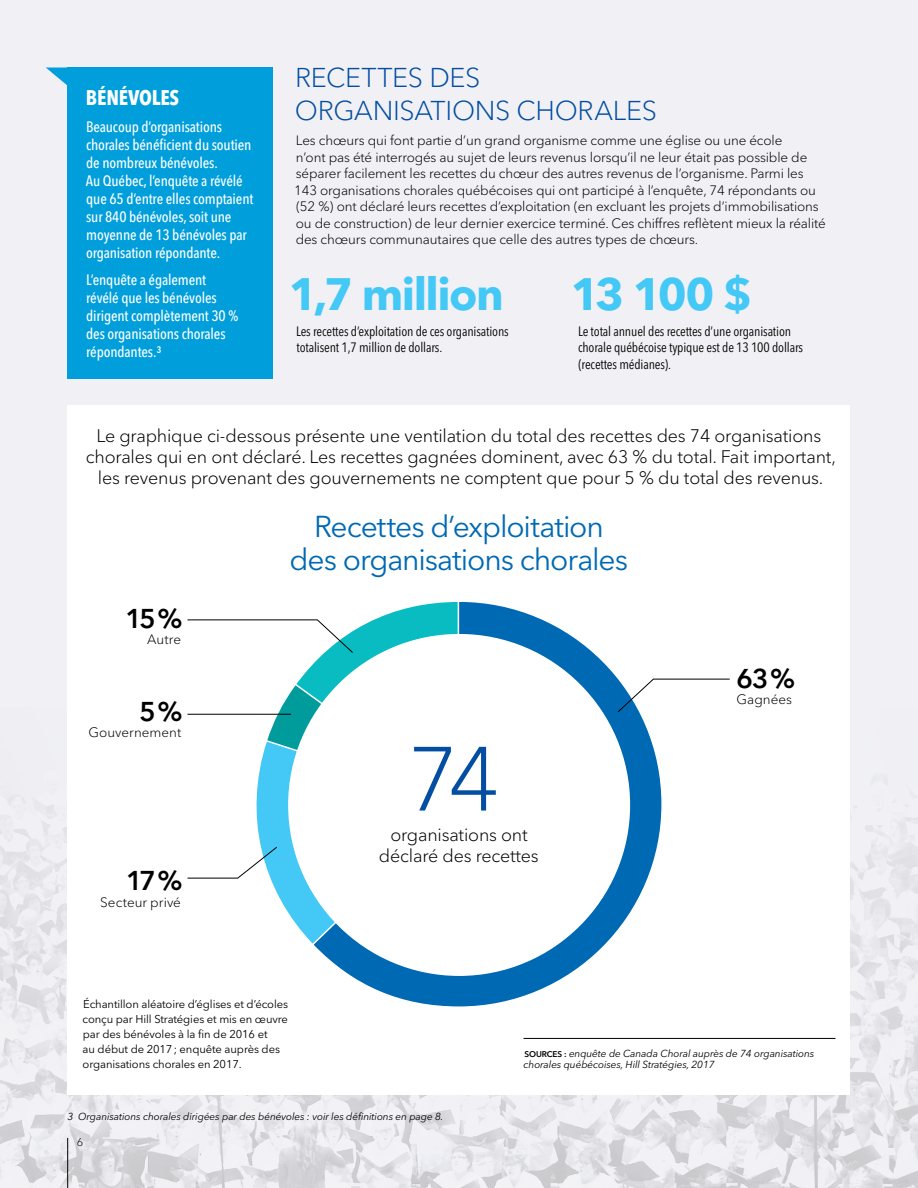
<style>
.page{position:relative;width:918px;height:1188px;background:#f1f1f5}
.page>*{position:absolute;margin:0;border:0;box-sizing:border-box;transform-origin:0 0}
.t1{font:300 90px "Avenir Next LT Pro";color:#034ea2}
.t2{font:700 45px "Avenir Next LT Pro";letter-spacing:-.035em;color:#44c8f5}
.t3{font:30px/33px "Avenir Next LT Pro";letter-spacing:-.035em;color:#0069b4;text-align:center}
.t4{font:300 27px/33px "Avenir Next LT Pro";letter-spacing:-.01em;color:#034ea2}
.t5{font:600 27px "Avenir Next LT Pro";color:#000}
.t6{font:700 condensed 21px "Avenir Next LT Pro";letter-spacing:-.01em;color:#fff}
.t7{font:300 18px/21px "Avenir Next LT Pro";letter-spacing:-.01em;color:#000;text-align:center}
.t8{font:500 condensed 15px/18px "Avenir Next LT Pro";letter-spacing:-.01em;color:#fff}
.t9{font:300 13.5px/16.5px "Avenir Next LT Pro";letter-spacing:-.01em;color:#000}
.t10{font:condensed 13.5px/16.5px "Avenir Next LT Pro";letter-spacing:-.01em;color:#000}
.t11{font:11.25px/15px "Avenir Next LT Pro";letter-spacing:-.01em;color:#000}
.t12{font:300 11.25px "Avenir Next LT Pro";color:#000}
.t13{font:italic 10.2px/11.6px "Avenir Next LT Pro";letter-spacing:-.01em;color:#000}
.s1{font-weight:600;font-style:normal;font-size:8.25px}
</style>
<div class="page">
<img style="left:0;top:707px;width:918px;height:481px">
<div style="left:68px;top:405px;width:782px;height:690px;background:#fff"></div>
<svg style="left:256px;top:811px;width:54px;height:130px"></svg>
<svg style="left:310px;top:602px;width:354px;height:405px"></svg>
<div style="left:289px;top:635px;width:340px;height:340px;background:#fff;border-radius:50%"></div>
<div style="left:68px;top:68px;width:205px;height:311px;background:#009fdb"></div>
<svg style="left:46px;top:68px;width:22px;height:21px"></svg>
<svg style="left:187px;top:601px;width:285px;height:210px"></svg>
<svg style="left:618px;top:679px;width:112px;height:33px"></svg>
<hr style="left:188px;top:714px;width:103px;height:1px;background:#000">
<svg style="left:187px;top:847px;width:90px;height:31px"></svg>
<hr style="left:524px;top:1038px;width:312px;height:1px;background:#000">
<hr style="left:67px;top:1138px;width:1px;height:50px;background:#000">
<h3 class="t6" style="left:86px;top:84px;width:95px">BÉNÉVOLES</h3>
<p class="t8" style="left:86px;top:117px;width:169px">Beaucoup d’organisations chorales bénéficient du soutien de nombreux bénévoles.<br>Au Québec, l’enquête a révélé que 65 d’entre elles comptaient sur 840 bénévoles, soit une moyenne de 13 bénévoles par organisation répondante.</p>
<p class="t8" style="left:86px;top:270px;width:154px">L’enquête a également révélé que les bénévoles dirigent complètement 30 % des organisations chorales répondantes.3</p>
<h3 class="t4" style="left:295px;top:61px;width:364px">RECETTES DES<br>ORGANISATIONS CHORALES</h3>
<p class="t9" style="left:294px;top:132px;width:533px">Les chœurs qui font partie d’un grand organisme comme une église ou une école<br>n’ont pas été interrogés au sujet de leurs revenus lorsqu’il ne leur était pas possible de séparer facilement les recettes du chœur des autres revenus de l’organisme. Parmi les 143 organisations chorales québécoises qui ont participé à l’enquête, 74 répondants ou (52 %) ont déclaré leurs recettes d’exploitation (en excluant les projets d’immobilisations ou de construction) de leur dernier exercice terminé. Ces chiffres reflètent mieux la réalité des chœurs communautaires que celle des autres types de chœurs.</p>
<h2 class="t2" style="left:289px;top:267px;width:216px">1,7 million</h2>
<p class="t10" style="left:296px;top:323px;width:214px">Les recettes d’exploitation de ces organisations totalisent 1,7 million de dollars.</p>
<h2 class="t2" style="left:571px;top:267px;width:183px">13 100 $</h2>
<p class="t10" style="left:578px;top:323px;width:227px">Le total annuel des recettes d’une organisation chorale québécoise typique est de 13 100 dollars (recettes médianes).</p>
<p class="t7" style="left:86px;top:425px;width:752px">Le graphique ci-dessous présente une ventilation du total des recettes des 74 organisations chorales qui en ont déclaré. Les recettes gagnées dominent, avec 63 % du total. Fait important, les revenus provenant des gouvernements ne comptent que pour 5 % du total des revenus.</p>
<h3 class="t5" style="left:126px;top:602px;width:59px">15%</h3>
<p class="t9" style="left:147px;top:631px;width:35px">Autre</p>
<h3 class="t5" style="left:139px;top:695px;width:45px">5%</h3>
<p class="t9" style="left:88px;top:724px;width:94px">Gouvernement</p>
<h3 class="t5" style="left:126px;top:864px;width:58px">17%</h3>
<p class="t9" style="left:100px;top:894px;width:82px">Secteur privé</p>
<h3 class="t3" style="left:290px;top:510px;width:340px">Recettes d’exploitation des organisations chorales</h3>
<h1 class="t1" style="left:407px;top:726px;width:94px">74</h1>
<h3 class="t7" style="left:379px;top:824px;width:161px">organisations ont déclaré des recettes</h3>
<h3 class="t5" style="left:736px;top:662px;width:60px">63%</h3>
<p class="t9" style="left:737px;top:692px;width:57px">Gagnées</p>
<p class="t11" style="left:83px;top:997px;width:207px">Échantillon aléatoire d’églises et d’écoles conçu par Hill Stratégies et mis en œuvre par des bénévoles à la fin de 2016 et<br>au début de 2017; enquête auprès des organisations chorales en 2017.</p>
<p class="t13" style="left:68px;top:1111px;width:378px">3 Organisations chorales dirigées par des bénévoles : voir les définitions en page 8.</p>
<p class="t12" style="left:77px;top:1135px;width:8px">6</p>
<p class="t13" style="left:524px;top:1047px;width:292px"><span class="s1">SOURCES :</span> enquête de Canada Choral auprès de 74 organisations chorales québécoises, Hill Stratégies, 2017</p>
</div>
